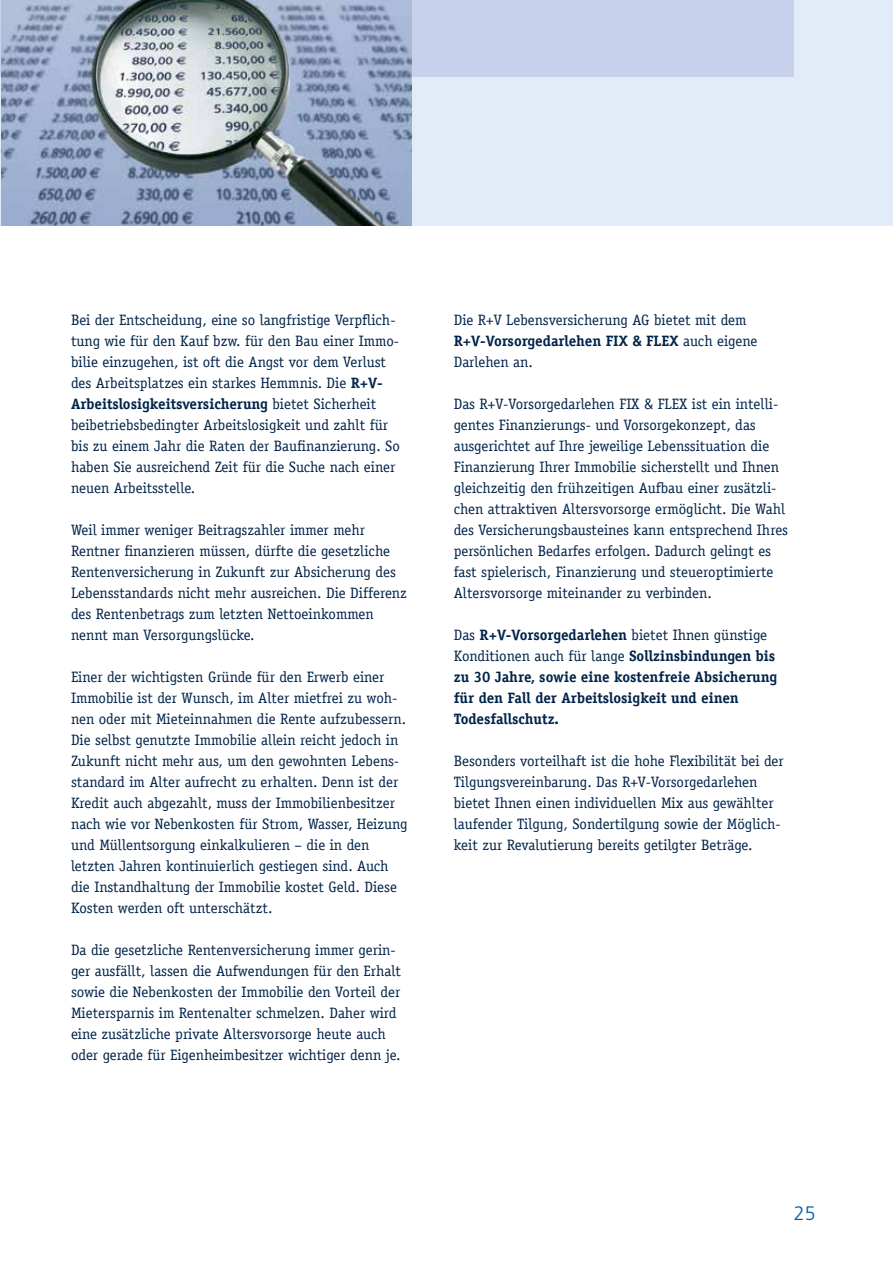
<style>
.page{position:relative;width:893px;height:1263px;background:#fff}
.page>*{position:absolute;margin:0;border:0;box-sizing:border-box;transform-origin:0 0}
.t1{font:300 19.5px "Frutiger";color:#005ba9}
.t2{font:15px/21px "Officina Serif LT";color:#002349}
.t3{font:700 15px/21px "Officina Serif LT";color:#002349}
.s1{font-weight:700}
.s2{font-weight:400}
</style>
<div class="page">
<div style="left:0;top:0;width:893px;height:225px;background:#e2ebf8"></div>
<div style="left:0;top:0;width:794px;height:77px;background:#c7d1ec"></div>
<img style="left:2px;top:0;width:409px;height:225px">
<p class="t2" style="left:71px;top:309px;width:330px">Bei der Entscheidung, eine so langfristige Verpflich&shy;tung wie für den Kauf bzw. für den Bau einer Immo&shy;bilie einzugehen, ist oft die Angst vor dem Verlust des Arbeitsplatzes ein starkes Hemmnis. Die <span class="s1">R+V-Arbeitslosigkeitsversicherung</span> bietet Sicherheit beibetriebsbedingter Arbeitslosigkeit und zahlt für bis zu einem Jahr die Raten der Baufinanzierung. So haben Sie ausreichend Zeit für die Suche nach einer neuen Arbeitsstelle.</p>
<p class="t2" style="left:71px;top:519px;width:337px">Weil immer weniger Beitragszahler immer mehr Rentner finanzieren müssen, dürfte die gesetzliche Rentenversicherung in Zukunft zur Absicherung des Lebensstandards nicht mehr ausreichen. Die Differenz des Rentenbetrags zum letzten Nettoeinkommen nennt man Versorgungslücke.</p>
<p class="t2" style="left:71px;top:666px;width:338px">Einer der wichtigsten Gründe für den Erwerb einer Immobilie ist der Wunsch, im Alter mietfrei zu woh&shy;nen oder mit Mieteinnahmen die Rente aufzubessern.<br>Die selbst genutzte Immobilie allein reicht jedoch in Zukunft nicht mehr aus, um den gewohnten Lebens&shy;standard im Alter aufrecht zu erhalten. Denn ist der Kredit auch abgezahlt, muss der Immobilienbesitzer nach wie vor Nebenkosten für Strom, Wasser, Heizung und Müllentsorgung einkalkulieren – die in den letzten Jahren kontinuierlich gestiegen sind. Auch die Instandhaltung der Immobilie kostet Geld. Diese Kosten werden oft unterschätzt.</p>
<p class="t2" style="left:71px;top:939px;width:332px">Da die gesetzliche Rentenversicherung immer gerin&shy;ger ausfällt, lassen die Aufwendungen für den Erhalt sowie die Nebenkosten der Immobilie den Vorteil der Mietersparnis im Rentenalter schmelzen. Daher wird eine zusätzliche private Altersvorsorge heute auch oder gerade für Eigenheimbesitzer wichtiger denn je.</p>
<p class="t2" style="left:454px;top:309px;width:305px">Die R+V Lebensversicherung AG bietet mit dem<br><span class="s1">R+V-Vorsorgedarlehen FIX &amp; FLEX</span> auch eigene<br>Darlehen an.</p>
<p class="t2" style="left:454px;top:393px;width:336px">Das R+V-Vorsorgedarlehen FIX &amp; FLEX ist ein intelli&shy;gentes Finanzierungs- und Vorsorgekonzept, das ausgerichtet auf Ihre jeweilige Lebenssituation die Finanzierung Ihrer Immobilie sicherstellt und Ihnen gleichzeitig den frühzeitigen Aufbau einer zusätzli&shy;chen attraktiven Altersvorsorge ermöglicht. Die Wahl des Versicherungsbausteines kann entsprechend Ihres persönlichen Bedarfes erfolgen. Dadurch gelingt es fast spielerisch, Finanzierung und steueroptimierte Altersvorsorge miteinander zu verbinden.</p>
<p class="t3" style="left:454px;top:624px;width:325px"><span class="s2">Das</span> R+V-Vorsorgedarlehen <span class="s2">bietet Ihnen günstige Konditionen auch für lange</span> Sollzinsbindungen bis zu 30 Jahre‚ sowie eine kostenfreie Absicherung für den Fall der Arbeitslosigkeit und einen Todesfallschutz.</p>
<p class="t2" style="left:454px;top:750px;width:332px">Besonders vorteilhaft ist die hohe Flexibilität bei der Tilgungsvereinbarung. Das R+V-Vorsorgedarlehen bietet Ihnen einen individuellen Mix aus gewählter laufender Tilgung, Sondertilgung sowie der Möglich&shy;keit zur Revalutierung bereits getilgter Beträge.</p>
<h1 class="t1" style="left:794px;top:1202px;width:23px">25</h1>
</div>
